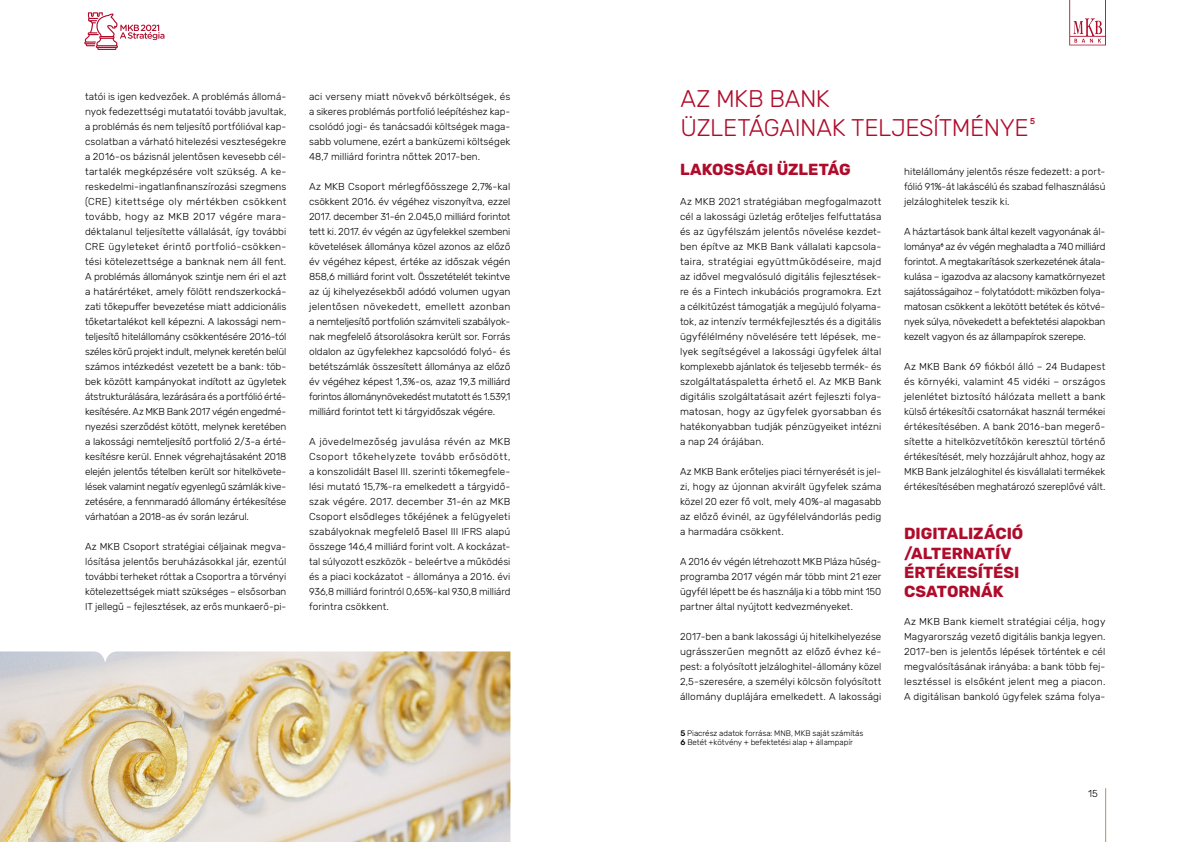
<style>
.page{position:relative;width:1191px;height:842px;background:#fff}
.page>*{position:absolute;margin:0;border:0;box-sizing:border-box;transform-origin:0 0}
.t1{font:300 24px/28.8px "Rubik";letter-spacing:-.015em;color:#af0b2b}
.t2{font:700 16px/19.2px "Rubik";color:#af0b2b}
.t3{font:300 10px/15px "Rubik";color:#000;text-align:justify}
.t4{font:300 8px/9.6px "Rubik";letter-spacing:-.005em;color:#000}
.s1{font-weight:500}
</style>
<div class="page">
<hr style="left:1105px;top:788px;width:1px;height:54px;background:#b49360">
<svg style="left:1069px;top:0;width:37px;height:45px"></svg>
<svg style="left:84px;top:12px;width:80px;height:38px"></svg>
<img style="left:0;top:651px;width:510px;height:191px">
<p class="t3" style="left:85px;top:89px;width:203px">tatói is igen kedvezőek. A problémás állomá&shy;nyok fedezettségi mutatatói tovább javultak, a problémás és nem teljesítő portfólióval kap&shy;csolatban a várható hitelezési veszteségekre a 2016-os bázisnál jelentősen kevesebb cél&shy;tartalék megképzésére volt szükség. A ke&shy;reskedelmi-ingatlanfinanszírozási szegmens (CRE) kitettsége oly mértékben csökkent tovább, hogy az MKB 2017 végére mara&shy;déktalanul teljesítette vállalását, így további CRE ügyleteket érintő portfolió-csökken&shy;tési kötelezettsége a banknak nem áll fent.<br>A problémás állományok szintje nem éri el azt a határértéket, amely fölött rendszerkocká&shy;zati tőkepuffer bevezetése miatt addicionális tőketartalékot kell képezni. A lakossági nem&shy;teljesítő hitelállomány csökkentésére 2016-tól széles körű projekt indult, melynek keretén belül számos intézkedést vezetett be a bank: töb&shy;bek között kampányokat indított az ügyletek átstrukturálására, lezárására és a portfólió érté&shy;kesítésére. Az MKB Bank 2017 végén engedmé&shy;nyezési szerződést kötött, melynek keretében a lakossági nemteljesítő portfolió 2/3-a érté&shy;kesítésre kerül. Ennek végrehajtásaként 2018 elején jelentős tételben került sor hitelkövete&shy;lések valamint negatív egyenlegű számlák kive&shy;zetésére, a fennmaradó állomány értékesítése várhatóan a 2018-as év során lezárul.</p>
<p class="t3" style="left:85px;top:539px;width:203px">Az MKB Csoport stratégiai céljainak megva&shy;lósítása jelentős beruházásokkal jár, ezentúl további terheket róttak a Csoportra a törvényi kötelezettségek miatt szükséges – elsősorban IT jellegű – fejlesztések, az erős munkaerő-pi-</p>
<p class="t3" style="left:309px;top:89px;width:203px">aci verseny miatt növekvő bérköltségek, és a sikeres problémás portfolió leépítéshez kap&shy;csolódó jogi- és tanácsadói költségek maga&shy;sabb volumene, ezért a banküzemi költségek 48,7 milliárd forintra nőttek 2017-ben.</p>
<p class="t3" style="left:309px;top:179px;width:203px">Az MKB Csoport mérlegfőösszege 2,7%-kal csökkent 2016. év végéhez viszonyítva, ezzel 2017. december 31-én 2.045,0 milliárd forintot tett ki. 2017. év végén az ügyfelekkel szembeni követelések állománya közel azonos az előző év végéhez képest, értéke az időszak végén 858,6 milliárd forint volt. Összetételét tekintve az új kihelyezésekből adódó volumen ugyan jelentősen növekedett, emellett azonban a nemteljesítő portfolión számviteli szabályok&shy;nak megfelelő átsorolásokra került sor. Forrás oldalon az ügyfelekhez kapcsolódó folyó- és betétszámlák összesített állománya az előző év végéhez képest 1,3%-os, azaz 19,3 milliárd forintos állománynövekedést mutatott és 1.539,1 milliárd forintot tett ki tárgyidőszak végére.</p>
<p class="t3" style="left:309px;top:434px;width:203px">A jövedelmezőség javulása révén az MKB Csoport tőkehelyzete tovább erősödött, a konszolidált Basel III. szerinti tőkemegfele&shy;lési mutató 15,7%-ra emelkedett a tárgyidő&shy;szak végére. 2017. december 31-én az MKB Csoport elsődleges tőkéjének a felügyeleti szabályoknak megfelelő Basel III IFRS alapú összege 146,4 milliárd forint volt. A kockázat&shy;tal súlyozott eszközök - beleértve a működési és a piaci kockázatot - állománya a 2016. évi 936,8 milliárd forintról 0,65%-kal 930,8 milliárd forintra csökkent.</p>
<h1 class="t1" style="left:680px;top:85px;width:356px">AZ MKB BANK<br>ÜZLETÁGAINAK TELJESÍTMÉNYE<sup>5</sup></h1>
<h2 class="t2" style="left:680px;top:160px;width:172px">LAKOSSÁGI ÜZLETÁG</h2>
<p class="t3" style="left:680px;top:194px;width:203px">Az MKB 2021 stratégiában megfogalmazott cél a lakossági üzletág erőteljes felfuttatása és az ügyfélszám jelentős növelése kezdet&shy;ben építve az MKB Bank vállalati kapcsola&shy;taira, stratégiai együttműködéseire, majd az idővel megvalósuló digitális fejlesztések&shy;re és a Fintech inkubációs programokra. Ezt a célkitűzést támogatják a megújuló folyama&shy;tok, az intenzív termékfejlesztés és a digitális ügyfélélmény növelésére tett lépések, me&shy;lyek segítségével a lakossági ügyfelek által komplexebb ajánlatok és teljesebb termék- és szolgáltatáspaletta érhető el. Az MKB Bank digitális szolgáltatásait azért fejleszti folya&shy;matosan, hogy az ügyfelek gyorsabban és hatékonyabban tudják pénzügyeiket intézni a nap 24 órájában.</p>
<p class="t3" style="left:680px;top:464px;width:203px">Az MKB Bank erőteljes piaci térnyerését is jel&shy;zi, hogy az újonnan akvirált ügyfelek száma közel 20 ezer fő volt, mely 40%-al magasabb az előző évinél, az ügyfélelvándorlás pedig a harmadára csökkent.</p>
<p class="t3" style="left:680px;top:554px;width:203px">A 2016 év végén létrehozott MKB Pláza hűség&shy;programba 2017 végén már több mint 21 ezer ügyfél lépett be és használja ki a több mint 150 partner által nyújtott kedvezményeket.</p>
<p class="t3" style="left:680px;top:629px;width:203px">2017-ben a bank lakossági új hitelkihelyezése ugrásszerűen megnőtt az előző évhez ké&shy;pest: a folyósított jelzáloghitel-állomány közel 2,5-szeresére, a személyi kölcsön folyósított állomány duplájára emelkedett. A lakossági</p>
<p class="t4" style="left:680px;top:728px;width:184px"><span class="s1">5</span> Piacrész adatok forrása: MNB, MKB saját számítás<br><span class="s1">6</span> Betét +kötvény + befektetési alap + állampapír</p>
<p class="t3" style="left:904px;top:164px;width:203px">hitelállomány jelentős része fedezett: a port&shy;fólió 91%-át lakáscélú és szabad felhasználású jelzáloghitelek teszik ki.</p>
<p class="t3" style="left:904px;top:224px;width:203px">A háztartások bank által kezelt vagyonának ál&shy;lománya6 az év végén meghaladta a 740 milliárd forintot. A megtakarítások szerkezetének átala&shy;kulása – igazodva az alacsony kamatkörnyezet sajátosságaihoz – folytatódott: miközben folya&shy;matosan csökkent a lekötött betétek és kötvé&shy;nyek súlya, növekedett a befektetési alapokban kezelt vagyon és az állampapírok szerepe.</p>
<p class="t3" style="left:904px;top:359px;width:203px">Az MKB Bank 69 fiókból álló – 24 Budapest és környéki, valamint 45 vidéki – országos jelenlétet biztosító hálózata mellett a bank külső értékesítői csatornákat használ termékei értékesítésében. A bank 2016-ban megerő&shy;sítette a hitelközvetítőkön keresztül történő értékesítését, mely hozzájárult ahhoz, hogy az MKB Bank jelzáloghitel és kisvállalati termékek értékesítésében meghatározó szereplővé vált.</p>
<h2 class="t2" style="left:904px;top:525px;width:121px">DIGITALIZÁCIÓ /ALTERNATÍV<br>ÉRTÉKESÍTÉSI<br>CSATORNÁK</h2>
<p class="t3" style="left:904px;top:614px;width:203px">Az MKB Bank kiemelt stratégiai célja, hogy Magyarország vezető digitális bankja legyen.<br>2017-ben is jelentős lépések történtek e cél megvalósításának irányába: a bank több fej&shy;lesztéssel is elsőként jelent meg a piacon.<br>A digitálisan bankoló ügyfelek száma folya-</p>
<p class="t3" style="left:1088px;top:787px;width:11px">15</p>
</div>
